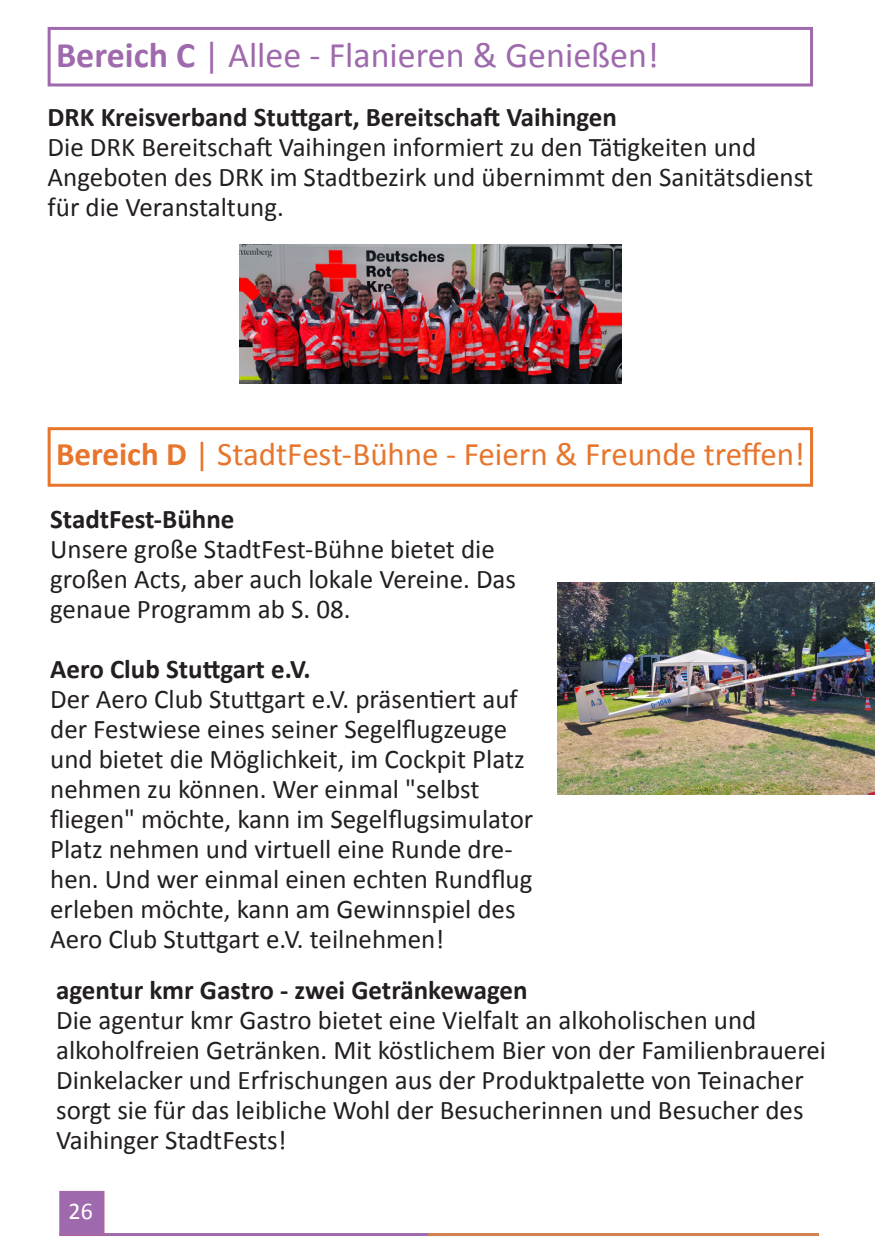
<style>
.page{position:relative;width:893px;height:1259px;background:#fff}
.page>*{position:absolute;margin:0;border:0;box-sizing:border-box;transform-origin:0 0}
.t1{font:36px "Calibri";color:#9f6aad}
.t2{font:33px "Calibri";color:#e7752c}
.t3{font:27px/30px "Calibri";color:#231f20}
.t4{font:700 27px "Calibri";color:#231f20}
.t5{font:24px "Calibri";color:#fff}
.s1{font-weight:700}
</style>
<div class="page">
<hr style="left:60px;top:1233px;width:391px;height:3px;background:#9f6aad">
<div style="left:60px;top:1191px;width:44px;height:44px;background:#9f6aad"></div>
<div style="left:48px;top:27px;width:765px;height:59px;border:3px solid #9f6aad"></div>
<img style="left:239px;top:245px;width:382px;height:139px">
<div style="left:48px;top:427px;width:765px;height:60px;border:3px solid #e7752c"></div>
<img style="left:558px;top:582px;width:317px;height:213px">
<hr style="left:428px;top:1233px;width:391px;height:3px;background:#d28250">
<p class="t1" style="left:56px;top:30px;width:604px"><span class="s1">Bereich C</span> | Allee - Flanieren &amp; Genießen!</p>
<p class="t4" style="left:48px;top:98px;width:571px">DRK Kreisverband Stuttgart, Bereitschaft Vaihingen</p>
<p class="t3" style="left:48px;top:131px;width:767px">Die DRK Bereitschaft Vaihingen informiert zu den Tätigkeiten und<br>Angeboten des DRK im Stadtbezirk und übernimmt den Sanitätsdienst für die Veranstaltung.</p>
<p class="t2" style="left:56px;top:431px;width:750px"><span class="s1">Bereich D</span> | StadtFest-Bühne - Feiern &amp; Freunde treffen!</p>
<p class="t4" style="left:50px;top:500px;width:186px">StadtFest-Bühne</p>
<p class="t3" style="left:50px;top:533px;width:467px">Unsere große StadtFest-Bühne bietet die großen Acts, aber auch lokale Vereine. Das genaue Programm ab S. 08.</p>
<p class="t4" style="left:50px;top:650px;width:262px">Aero Club Stuttgart e.V.</p>
<p class="t3" style="left:50px;top:683px;width:469px">Der Aero Club Stuttgart e.V. präsentiert auf</p>
<p class="t3" style="left:50px;top:713px;width:485px">der Festwiese eines seiner Segelflugzeuge und bietet die Möglichkeit, im Cockpit Platz nehmen zu können. Wer einmal "selbst fliegen" möchte, kann im Segelflugsimulator Platz nehmen und virtuell eine Runde dre&shy;hen. Und wer einmal einen echten Rundflug erleben möchte, kann am Gewinnspiel des Aero Club Stuttgart e.V. teilnehmen!</p>
<p class="t4" style="left:56px;top:970px;width:473px">agentur kmr Gastro - zwei Getränkewagen</p>
<p class="t3" style="left:56px;top:1004px;width:771px">Die agentur kmr Gastro bietet eine Vielfalt an alkoholischen und alkoholfreien Getränken. Mit köstlichem Bier von der Familienbrauerei Dinkelacker und Erfrischungen aus der Produktpalette von Teinacher sorgt sie für das leibliche Wohl der Besucherinnen und Besucher des Vaihinger StadtFests!</p>
<p class="t5" style="left:69px;top:1194px;width:26px">24</p>
<p class="t5" style="left:81px;top:1194px;width:14px">6</p>
</div>
